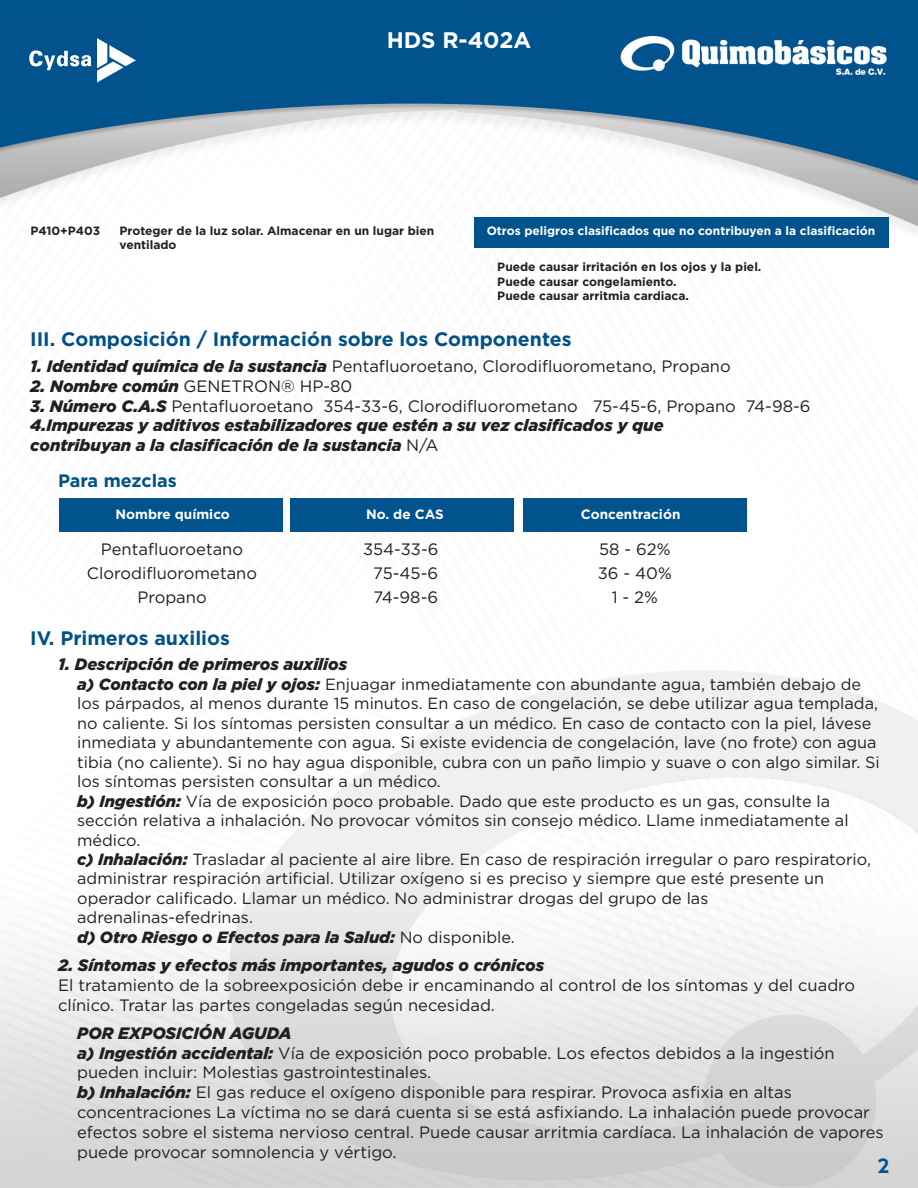
<style>
.page{position:relative;width:918px;height:1188px;background:#fff}
.page>*{position:absolute;margin:0;border:0;box-sizing:border-box;transform-origin:0 0}
.t1{font:700 22.5px "Gotham";color:#fff}
.t2{font:700 19.5px "Gotham";color:#015185}
.t3{font:700 18px "Gotham";color:#015185}
.t4{font:500 18px "Keep Calm";color:#01538e}
.t5{font:16.5px/19.8px "Gotham";color:#231f20}
.t6{font:italic 900 16.5px/19.8px "Gotham";color:#231f20}
.t7{font:16.2px/19.5px "Gotham";color:#231f20}
.t8{font:700 13.5px "Gotham";color:#fff}
.t9{font:700 12px/14.4px "Gotham";color:#231f20}
.t10{font:700 12px "Gotham";color:#fff}
.s1{font-weight:900;font-style:italic}
.s2{font-weight:400;font-style:normal}
</style>
<div class="page">
<img style="left:0;top:0;width:918px;height:1188px">
<div style="left:1px;top:18px;width:144px;height:81px;background:#01528d"></div>
<svg style="left:29px;top:50px;width:62px;height:20px"></svg>
<svg style="left:97px;top:38px;width:39px;height:45px"></svg>
<div style="left:475px;top:217px;width:414px;height:30px;background:#01538e"></div>
<div style="left:59px;top:498px;width:224px;height:33px;background:#01538e"></div>
<div style="left:290px;top:498px;width:224px;height:33px;background:#01538e"></div>
<div style="left:523px;top:498px;width:224px;height:33px;background:#01538e"></div>
<h1 class="t1" style="left:387px;top:27px;width:146px">HDS R-402A</h1>
<p class="t9" style="left:30px;top:223px;width:71px">P410+P403</p>
<p class="t9" style="left:120px;top:223px;width:316px">Proteger de la luz solar. Almacenar en un lugar bien ventilado</p>
<p class="t10" style="left:487px;top:224px;width:390px">Otros peligros clasificados que no contribuyen a la clasificación</p>
<p class="t9" style="left:497px;top:260px;width:266px">Puede causar irritación en los ojos y la piel.<br>Puede causar congelamiento.<br>Puede causar arritmia cardiaca.</p>
<p class="t2" style="left:30px;top:328px;width:543px">III. Composición / Información sobre los Componentes</p>
<p class="t5" style="left:30px;top:356px;width:702px"><span class="s1">1. Identidad química de la sustancia</span> Pentafluoroetano, Clorodifluorometano, Propano</p>
<p class="t5" style="left:30px;top:376px;width:324px"><span class="s1">2. Nombre común</span> GENETRON® HP-80</p>
<p class="t6" style="left:30px;top:395px;width:782px">3. Número C.A.S <span class="s2">Pentafluoroetano 354-33-6, Clorodifluorometano 75-45-6, Propano 74-98-6<br></span>4.Impurezas y aditivos estabilizadores que estén a su vez clasificados y que<br>contribuyan a la clasificación de la sustancia <span class="s2">N/A</span></p>
<p class="t3" style="left:58px;top:470px;width:120px">Para mezclas</p>
<p class="t8" style="left:116px;top:506px;width:116px">Nombre químico</p>
<p class="t8" style="left:366px;top:506px;width:79px">No. de CAS</p>
<p class="t8" style="left:581px;top:506px;width:101px">Concentración</p>
<p class="t5" style="left:87px;top:537px;width:172px;line-height:24px;text-align:center">Pentafluoroetano<br>Clorodifluorometano<br>Propano</p>
<p class="t5" style="left:373px;top:537px;width:67px;line-height:24px;text-align:justify;text-indent:-10px">354-33-6<br>75-45-6<br>74-98-6</p>
<p class="t5" style="left:598px;top:537px;width:76px;line-height:24px;text-align:center">58 - 62%<br>36 - 40%<br>1 - 2%</p>
<p class="t2" style="left:30px;top:626px;width:201px">IV. Primeros auxilios</p>
<p class="t6" style="left:58px;top:654px;width:291px">1. Descripción de primeros auxilios</p>
<p class="t7" style="left:77px;top:674px;width:804px"><span class="s1">a) Contacto con la piel y ojos:</span> Enjuagar inmediatamente con abundante agua, también debajo de los párpados, al menos durante 15 minutos. En caso de congelación, se debe utilizar agua templada, no caliente. Si los síntomas persisten consultar a un médico. En caso de contacto con la piel, lávese inmediata y abundantemente con agua. Si existe evidencia de congelación, lave (no frote) con agua tibia (no caliente). Si no hay agua disponible, cubra con un paño limpio y suave o con algo similar. Si los síntomas persisten consultar a un médico.<br><span class="s1">b) Ingestión:</span> Vía de exposición poco probable. Dado que este producto es un gas, consulte la sección relativa a inhalación. No provocar vómitos sin consejo médico. Llame inmediatamente al médico.<br><span class="s1">c) Inhalación:</span> Trasladar al paciente al aire libre. En caso de respiración irregular o paro respiratorio, administrar respiración artificial. Utilizar oxígeno si es preciso y siempre que esté presente un operador calificado. Llamar un médico. No administrar drogas del grupo de las adrenalinas-efedrinas.<br><span class="s1">d) Otro Riesgo o Efectos para la Salud:</span> No disponible.</p>
<p class="t6" style="left:58px;top:955px;width:488px">2. Síntomas y efectos más importantes, agudos o crónicos</p>
<p class="t5" style="left:58px;top:975px;width:799px">El tratamiento de la sobreexposición debe ir encaminando al control de los síntomas y del cuadro clínico. Tratar las partes congeladas según necesidad.</p>
<p class="t5" style="left:77px;top:1023px;width:808px"><span class="s1">POR EXPOSICIÓN AGUDA<br>a) Ingestión accidental:</span> Vía de exposición poco probable. Los efectos debidos a la ingestión pueden incluir: Molestias gastrointestinales.<br><span class="s1">b) Inhalación:</span> El gas reduce el oxígeno disponible para respirar. Provoca asfixia en altas concentraciones La víctima no se dará cuenta si se está asfixiando. La inhalación puede provocar efectos sobre el sistema nervioso central. Puede causar arritmia cardíaca. La inhalación de vapores puede provocar somnolencia y vértigo.</p>
<p class="t4" style="left:877px;top:1150px;width:14px">2</p>
</div>
